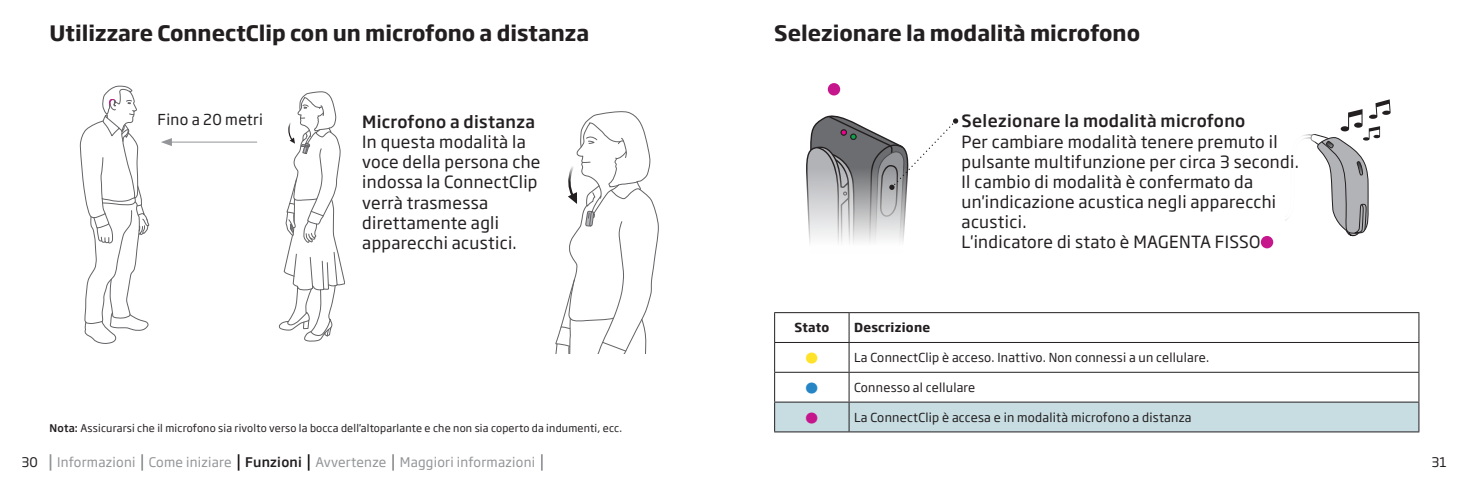
<style>
.page{position:relative;width:1469px;height:492px;background:#fff}
.page>*{position:absolute;margin:0;border:0;box-sizing:border-box;transform-origin:0 0}
.t1{font:700 21px "Soho Gothic Pro";color:#231f20}
.t2{font:16.62px/20.1px "Soho Gothic Pro";letter-spacing:.02em;color:#231f20}
.t3{font:500 16.62px "Soho Gothic Pro";letter-spacing:.02em;color:#231f20}
.t4{font:14.88px "Soho Gothic Pro";letter-spacing:.02em;color:#231f20}
.t5{font:13.12px "Soho Gothic Pro";letter-spacing:.02em;color:#939598}
.t6{font:13.12px "Soho Gothic Pro";color:#231f20}
.t7{font:12.25px "Soho Gothic Pro";letter-spacing:.02em;color:#231f20}
.t8{font:700 12.25px "Soho Gothic Pro";letter-spacing:.02em;color:#231f20}
.t9{font:10.5px "Soho Gothic Pro";letter-spacing:.02em;color:#231f20}
.s1{font-weight:500}
.s2{font-weight:700;font-size:29.75px;color:#ffe22a}
.s3{font-weight:700;font-size:29.75px;color:#2685c4}
.s4{font-weight:700;font-size:29.75px;color:#c5168c}
.s5{font-weight:500;color:#231f20}
</style>
<div class="page">
<div style="left:827px;top:83px;width:13px;height:12px;background:#c5168c;border-radius:50%"></div>
<svg style="left:806px;top:115px;width:152px;height:128px"></svg>
<svg style="left:1263px;top:99px;width:127px;height:138px"></svg>
<svg style="left:555px;top:111px;width:104px;height:242px"></svg>
<hr style="left:169px;top:141px;width:88px;height:1px;background:#939598">
<svg style="left:161px;top:138px;width:11px;height:8px"></svg>
<svg style="left:50px;top:454px;width:1px;height:16px"></svg>
<svg style="left:141px;top:454px;width:2px;height:16px"></svg>
<svg style="left:238px;top:454px;width:1px;height:16px"></svg>
<svg style="left:308px;top:454px;width:1px;height:16px"></svg>
<svg style="left:392px;top:454px;width:2px;height:16px"></svg>
<svg style="left:541px;top:454px;width:1px;height:16px"></svg>
<svg style="left:79px;top:85px;width:71px;height:259px"></svg>
<svg style="left:278px;top:91px;width:66px;height:251px"></svg>
<div style="left:1260px;top:236px;width:13px;height:12px;background:#c5168c;border-radius:50%"></div>
<hr style="left:774px;top:312px;width:75px;height:1px;background:#231f20">
<hr style="left:849px;top:312px;width:570px;height:1px;background:#231f20">
<svg style="left:774px;top:313px;width:645px;height:118px"></svg>
<hr style="left:774px;top:401px;width:75px;height:1px;background:#231f20">
<hr style="left:849px;top:401px;width:570px;height:1px;background:#231f20">
<hr style="left:774px;top:431px;width:75px;height:1px;background:#231f20">
<hr style="left:849px;top:431px;width:570px;height:1px;background:#231f20">
<p class="t1" style="left:50px;top:17px;width:541px">Utilizzare ConnectClip con un microfono a distanza</p>
<p class="t1" style="left:774px;top:17px;width:367px">Selezionare la modalità microfono</p>
<p class="t4" style="left:158px;top:108px;width:107px">Fino a 20 metri</p>
<p class="t3" style="left:362px;top:108px;width:174px">Microfono a distanza</p>
<p class="t2" style="left:362px;top:131px;width:180px">In questa modalità la voce della persona che indossa la ConnectClip verrà trasmessa direttamente agli apparecchi acustici.</p>
<p class="t3" style="left:961px;top:108px;width:285px">Selezionare la modalità microfono</p>
<p class="t2" style="left:961px;top:130px;width:339px">Per cambiare modalità tenere premuto il pulsante multifunzione per circa 3 secondi.<br>Il cambio di modalità è confermato da un'indicazione acustica negli apparecchi acustici.<br>L'indicatore di stato è MAGENTA FISSO</p>
<p class="t9" style="left:50px;top:420px;width:574px"><span class="s1">Nota:</span> Assicurarsi che il microfono sia rivolto verso la bocca dell'altoparlante e che non sia coperto da indumenti, ecc.</p>
<p class="t8" style="left:794px;top:318px;width:36px">Stato</p>
<p class="t8" style="left:854px;top:318px;width:78px">Descrizione</p>
<p class="t7" style="left:804px;top:348px;width:406px"><span class="s2">•</span> La ConnectClip è acceso. Inattivo. Non connessi a un cellulare.</p>
<p class="t7" style="left:804px;top:377px;width:173px"><span class="s3">•</span> Connesso al cellulare</p>
<p class="t7" style="left:804px;top:407px;width:389px"><span class="s4">•</span> La ConnectClip è accesa e in modalità microfono a distanza</p>
<p class="t6" style="left:22px;top:451px;width:18px">30</p>
<p class="t5" style="left:57px;top:451px;width:479px">Informazioni Come iniziare <span class="s5">Funzioni</span> Avvertenze Maggiori informazioni</p>
<p class="t6" style="left:1431px;top:451px;width:17px">31</p>
</div>
